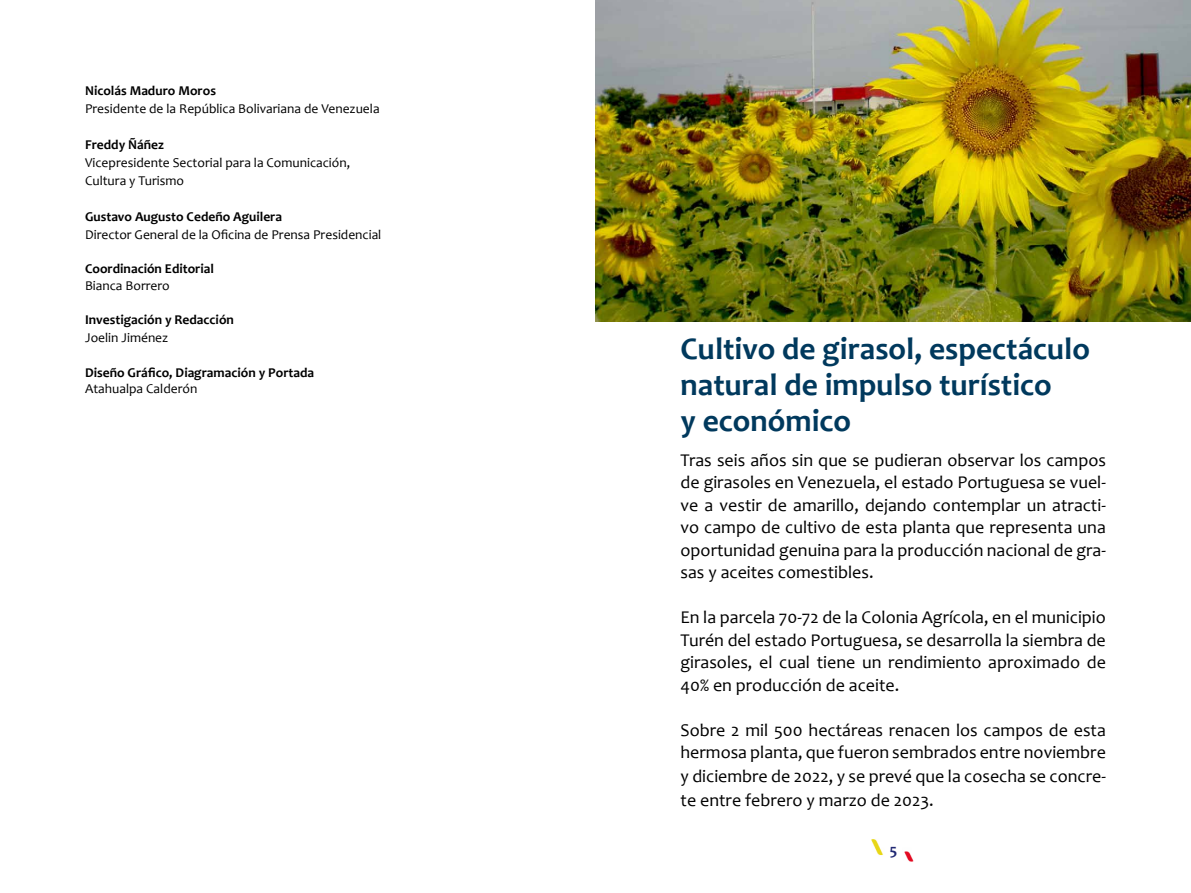
<style>
.page{position:relative;width:1191px;height:893px;background:#fff}
.page>*{position:absolute;margin:0;border:0;box-sizing:border-box;transform-origin:0 0}
.t1{font:700 31.5px/36px "Candara";color:#00395d}
.t2{font:18px/22.5px "Candara";color:#000;text-align:justify}
.t3{font:700 15.75px "Candara";color:#202873}
.t4{font:13.5px/18px "Candara";color:#000}
.t5{font:700 13.5px "Candara";color:#000}
</style>
<div class="page">
<img style="left:872px;top:839px;width:41px;height:23px">
<img style="left:595px;top:0;width:596px;height:321px">
<p class="t5" style="left:85px;top:82px;width:132px">Nicolás Maduro Moros</p>
<p class="t4" style="left:85px;top:99px;width:296px">Presidente de la República Bolivariana de Venezuela</p>
<p class="t5" style="left:85px;top:136px;width:80px">Freddy Ñáñez</p>
<p class="t4" style="left:85px;top:153px;width:266px">Vicepresidente Sectorial para la Comunicación,<br>Cultura y Turismo</p>
<p class="t5" style="left:85px;top:208px;width:198px">Gustavo Augusto Cedeño Aguilera</p>
<p class="t4" style="left:85px;top:225px;width:298px">Director General de la Oficina de Prensa Presidencial</p>
<p class="t5" style="left:85px;top:260px;width:130px">Coordinación Editorial</p>
<p class="t4" style="left:85px;top:276px;width:86px">Bianca Borrero</p>
<p class="t5" style="left:85px;top:311px;width:150px">Investigación y Redacción</p>
<p class="t4" style="left:85px;top:329px;width:85px">Joelin Jiménez</p>
<p class="t5" style="left:85px;top:364px;width:230px">Diseño Gráfico, Diagramación y Portada</p>
<p class="t4" style="left:85px;top:380px;width:114px">Atahualpa Calderón</p>
<h1 class="t1" style="left:680px;top:330px;width:411px">Cultivo de girasol, espectáculo natural de impulso turístico<br>y económico</h1>
<p class="t2" style="left:680px;top:449px;width:427px">Tras seis años sin que se pudieran observar los campos de girasoles en Venezuela, el estado Portuguesa se vuel&shy;ve a vestir de amarillo, dejando contemplar un atracti&shy;vo campo de cultivo de esta planta que representa una oportunidad genuina para la producción nacional de gra&shy;sas y aceites comestibles.</p>
<p class="t2" style="left:680px;top:606px;width:427px">En la parcela 70-72 de la Colonia Agrícola, en el municipio Turén del estado Portuguesa, se desarrolla la siembra de girasoles, el cual tiene un rendimiento aproximado de 40% en producción de aceite.</p>
<p class="t2" style="left:680px;top:718px;width:427px;line-height:23.5px">Sobre 2 mil 500 hectáreas renacen los campos de esta hermosa planta, que fueron sembrados entre noviembre y diciembre de 2022, y se prevé que la cosecha se concre&shy;te entre febrero y marzo de 2023.</p>
<p class="t3" style="left:890px;top:840px;width:9px">5</p>
</div>
